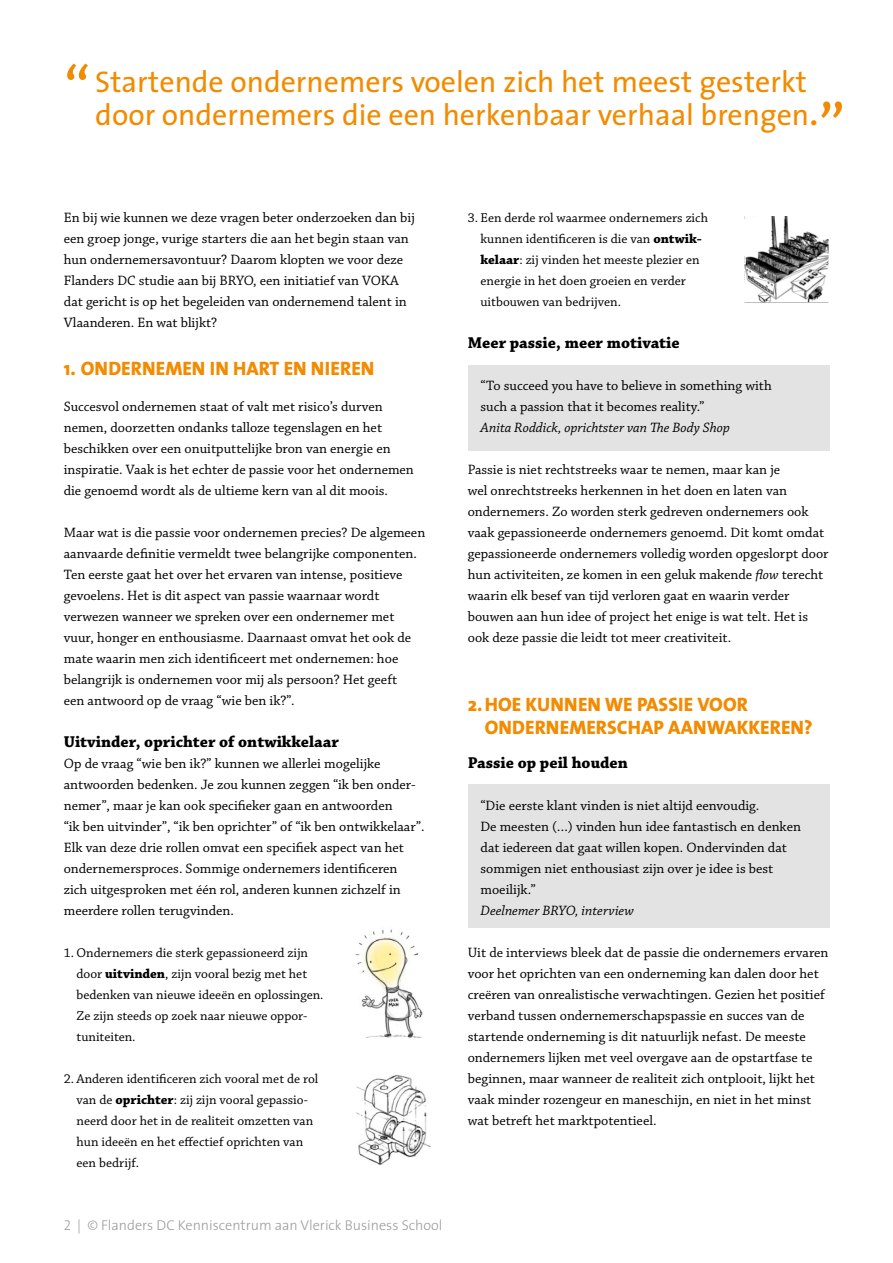
<style>
.page{position:relative;width:893px;height:1263px;background:#fff}
.page>*{position:absolute;margin:0;border:0;box-sizing:border-box;transform-origin:0 0}
.t1{font:30px/33px "The Sans";color:#f28b00}
.t2{font:800 19.5px/22.5px "The Sans";color:#f28b00}
.t3{font:700 16.5px "Chaparral Pro";color:#000}
.t4{font:14.25px/21px "Chaparral Pro";color:#000}
.t5{font:italic 14.25px "Chaparral Pro";color:#000}
.t6{font:300 14.25px "The Sans";color:#9c9c9d}
.t7{font:13.5px/21px "Chaparral Pro";color:#000}
.s1{font-size:61.5px}
.s2{font-size:42px}
.s3{font-weight:700}
.s4{font-family:"The Sans Light Caps";font-weight:400}
.s5{font-style:italic}
</style>
<div class="page">
<div style="left:468px;top:366px;width:362px;height:85px;background:#e3e3e3"></div>
<div style="left:468px;top:784px;width:362px;height:144px;background:#e3e3e3"></div>
<img style="left:355px;top:929px;width:68px;height:109px">
<img style="left:356px;top:1075px;width:75px;height:90px">
<img style="left:744px;top:217px;width:84px;height:86px">
<h1 class="t1" style="left:95px;top:64px;width:752px;text-indent:-32px"><span class="s1">“</span> Startende ondernemers voelen zich het meest gesterkt door ondernemers die een herkenbaar verhaal brengen<span class="s2">.</span><span class="s1">”</span></h1>
<p class="t4" style="left:64px;top:208px;width:353px">En bij wie kunnen we deze vragen beter onderzoeken dan bij een groep jonge, vurige starters die aan het begin staan van hun ondernemersavontuur? Daarom klopten we voor deze Flanders DC studie aan bij BRYO, een initiatief van VOKA dat gericht is op het begeleiden van ondernemend talent in Vlaanderen. En wat blijkt?</p>
<h2 class="t2" style="left:64px;top:357px;width:312px">1. ONDERNEMEN IN HART EN NIEREN</h2>
<p class="t4" style="left:64px;top:397px;width:352px">Succesvol ondernemen staat of valt met risico’s durven nemen, doorzetten ondanks talloze tegenslagen en het beschikken over een onuitputtelijke bron van energie en inspiratie. Vaak is het echter de passie voor het ondernemen die genoemd wordt als de ultieme kern van al dit moois.</p>
<p class="t4" style="left:64px;top:523px;width:363px">Maar wat is die passie voor ondernemen precies? De algemeen aanvaarde definitie vermeldt twee belangrijke componenten.<br>Ten eerste gaat het over het ervaren van intense, positieve gevoelens. Het is dit aspect van passie waarnaar wordt verwezen wanneer we spreken over een ondernemer met vuur, honger en enthousiasme. Daarnaast omvat het ook de mate waarin men zich identificeert met ondernemen: hoe belangrijk is ondernemen voor mij als persoon? Het geeft<br>een antwoord op de vraag “wie ben ik?”.</p>
<p class="t3" style="left:64px;top:732px;width:277px">Uitvinder, oprichter of ontwikkelaar</p>
<p class="t4" style="left:64px;top:754px;width:362px">Op de vraag “wie ben ik?” kunnen we allerlei mogelijke antwoorden bedenken. Je zou kunnen zeggen “ik ben onder&shy;nemer”, maar je kan ook specifieker gaan en antwoorden<br>“ik ben uitvinder”, “ik ben oprichter” of “ik ben ontwikkelaar”.<br>Elk van deze drie rollen omvat een specifiek aspect van het ondernemersproces. Sommige ondernemers identificeren zich uitgesproken met één rol, anderen kunnen zichzelf in meerdere rollen terugvinden.</p>
<p class="t7" style="left:77px;top:943px;width:249px;text-indent:-13px">1. Ondernemers die sterk gepassioneerd zijn door <span class="s3">uitvinden</span>, zijn vooral bezig met het bedenken van nieuwe ideeën en oplossingen.<br>Ze zijn steeds op zoek naar nieuwe oppor&shy;tuniteiten.</p>
<p class="t7" style="left:77px;top:1069px;width:243px;text-indent:-13px">2. Anderen identificeren zich vooral met de rol van de <span class="s3">oprichter</span>: zij zijn vooral gepassio&shy;neerd door het in de realiteit omzetten van hun ideeën en het effectief oprichten van een bedrijf.</p>
<p class="t6" style="left:64px;top:1213px;width:380px"><span class="s4">2</span> | © Flanders DC Kenniscentrum aan Vlerick Business School</p>
<p class="t7" style="left:480px;top:208px;width:229px;text-indent:-13px">3. Een derde rol waarmee ondernemers zich kunnen identificeren is die van <span class="s3">ontwik&shy;kelaar</span>: zij vinden het meeste plezier en energie in het doen groeien en verder uitbouwen van bedrijven.</p>
<p class="t3" style="left:468px;top:333px;width:214px">Meer passie, meer motivatie</p>
<p class="t4" style="left:480px;top:376px;width:293px">“To succeed you have to believe in something with such a passion that it becomes reality.”</p>
<p class="t5" style="left:480px;top:420px;width:251px">Anita Roddick, oprichtster van The Body Shop</p>
<p class="t4" style="left:468px;top:460px;width:362px">Passie is niet rechtstreeks waar te nemen, maar kan je<br>wel onrechtstreeks herkennen in het doen en laten van ondernemers. Zo worden sterk gedreven ondernemers ook vaak gepassioneerde ondernemers genoemd. Dit komt omdat gepassioneerde ondernemers volledig worden opgeslorpt door hun activiteiten, ze komen in een geluk makende <span class="s5">flow</span> terecht waarin elk besef van tijd verloren gaat en waarin verder bouwen aan hun idee of project het enige is wat telt. Het is ook deze passie die leidt tot meer creativiteit.</p>
<h2 class="t2" style="left:485px;top:693px;width:329px;text-indent:-17px">2. HOE KUNNEN WE PASSIE VOOR<br>ONDERNEMERSCHAP AANWAKKEREN?</h2>
<p class="t3" style="left:468px;top:753px;width:162px">Passie op peil houden</p>
<p class="t4" style="left:480px;top:796px;width:322px">“Die eerste klant vinden is niet altijd eenvoudig.<br>De meesten (…) vinden hun idee fantastisch en denken dat iedereen dat gaat willen kopen. Ondervinden dat sommigen niet enthousiast zijn over je idee is best moeilijk.”</p>
<p class="t5" style="left:480px;top:903px;width:155px">Deelnemer BRYO, interview</p>
<p class="t4" style="left:468px;top:943px;width:362px">Uit de interviews bleek dat de passie die ondernemers ervaren voor het oprichten van een onderneming kan dalen door het creëren van onrealistische verwachtingen. Gezien het positief verband tussen ondernemerschapspassie en succes van de startende onderneming is dit natuurlijk nefast. De meeste ondernemers lijken met veel overgave aan de opstartfase te beginnen, maar wanneer de realiteit zich ontplooit, lijkt het vaak minder rozengeur en maneschijn, en niet in het minst wat betreft het marktpotentieel.</p>
</div>
